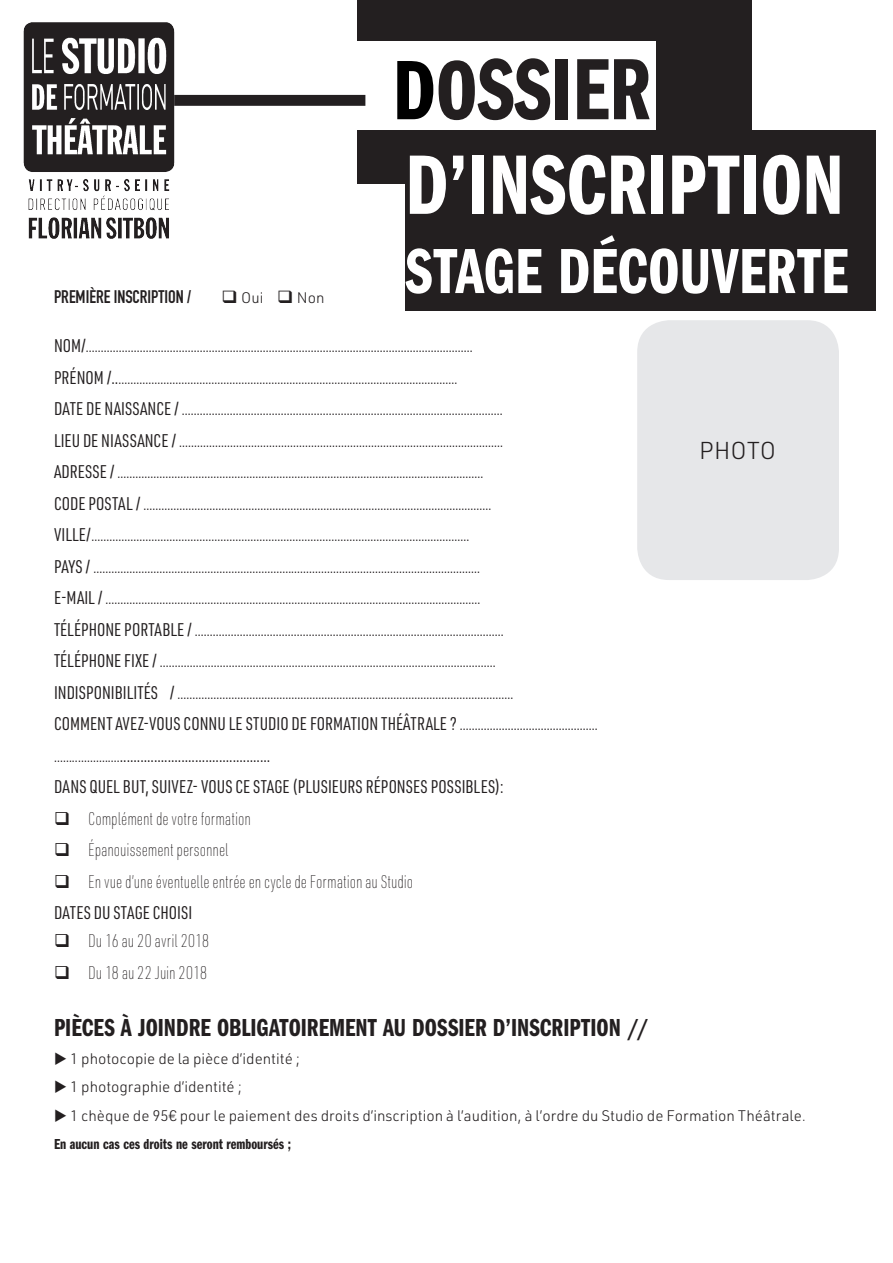
<style>
.page{position:relative;width:893px;height:1263px;background:#fff}
.page>*{position:absolute;margin:0;border:0;box-sizing:border-box;transform-origin:0 0}
.t1{font:90px "Franklin Gothic URW Com Dem";color:#231f20}
.t2{font:87.3px "Franklin Gothic URW Com Dem";color:#fff}
.t3{font:66px "Franklin Gothic URW Com Dem";color:#fff}
.sous_titre{font:25.5px "Franklin Gothic URW Com Dem";color:#231f20}
.gros_corps_de_texte{font:300 24px "URWDIN";color:#231f20}
.Style_de_paragraphe{font:18px/31.5px "URWDIN Cond";letter-spacing:.005em;color:#231f20}
.Style_de_paragraphe-2{font:100 18px "URWDIN Cond";color:#231f20}
.Style_de_paragraphe-3{font:700 18px "DIN Condensed";color:#231f20}
.Style_de_paragraphe-4{font:15px "URWDIN Cond";color:#231f20}
.corps_de_texte{font:300 15px "URWDIN";color:#231f20}
.corps_de_texte-2{font:15px "Franklin Gothic URW Com Dem";color:#231f20}
.Style_de_paragraphe-5{font:300 15px "URWDIN";letter-spacing:.01em;color:#231f20}
.s1{font-size:87.3px;color:#000}
.s2{font-size:87px}
.s3{font-size:18px}
.s4{font-size:15px}
</style>
<div class="page">
<div style="left:358px;top:0;width:394px;height:40px;background:#231f20"></div>
<div style="left:657px;top:27px;width:95px;height:157px;background:#231f20"></div>
<div style="left:358px;top:130px;width:518px;height:54px;background:#231f20"></div>
<div style="left:405px;top:138px;width:471px;height:172px;background:#231f20"></div>
<div style="left:115px;top:95px;width:250px;height:11px;background:#231f20"></div>
<div style="left:637px;top:320px;width:202px;height:260px;background:#e6e7e9;border-radius:32px"></div>
<img style="left:23px;top:22px;width:156px;height:217px">
<p class="t1" style="left:393px;top:27px;width:259px"><span class="s1">D</span><span class="s2">O</span>SSIER</p>
<p class="t2" style="left:405px;top:124px;width:440px">D’INSCRIPTION</p>
<p class="t3" style="left:405px;top:225px;width:444px">STAGE DÉCOUVERTE</p>
<p class="Style_de_paragraphe-3" style="left:54px;top:284px;width:139px">PREMIÈRE INSCRIPTION /</p>
<p class="Style_de_paragraphe-5" style="left:221px;top:288px;width:105px">❑ Oui ❑ Non</p>
<p class="Style_de_paragraphe-4" style="left:54px;top:337px;width:420px"><span class="s3">NOM/</span>.................................................................................................................................</p>
<p class="Style_de_paragraphe-4" style="left:54px;top:369px;width:405px"><span class="s3">PRÉNOM /..</span>.................................................................................................................</p>
<p class="Style_de_paragraphe-4" style="left:54px;top:400px;width:450px"><span class="s3">DATE DE NAISSANCE /</span> ...........................................................................................................</p>
<p class="Style_de_paragraphe-4" style="left:54px;top:432px;width:450px"><span class="s3">LIEU DE NIASSANCE /</span> ............................................................................................................</p>
<p class="Style_de_paragraphe-4" style="left:54px;top:463px;width:431px"><span class="s3">ADRESSE /</span> ..........................................................................................................................</p>
<p class="Style_de_paragraphe-4" style="left:54px;top:495px;width:439px"><span class="s3">CODE POSTAL /</span> ....................................................................................................................</p>
<p class="Style_de_paragraphe-4" style="left:54px;top:526px;width:417px"><span class="s3">VILLE/</span>..............................................................................................................................</p>
<p class="Style_de_paragraphe-4" style="left:54px;top:558px;width:428px"><span class="s3">PAYS /</span> .................................................................................................................................</p>
<p class="Style_de_paragraphe-4" style="left:54px;top:589px;width:428px"><span class="s3">E-MAIL /</span> .............................................................................................................................</p>
<p class="Style_de_paragraphe-4" style="left:54px;top:621px;width:451px"><span class="s3">TÉLÉPHONE PORTABLE /</span> .......................................................................................................</p>
<p class="Style_de_paragraphe-4" style="left:54px;top:652px;width:443px"><span class="s3">TÉLÉPHONE FIXE /</span> ................................................................................................................</p>
<p class="Style_de_paragraphe-4" style="left:54px;top:684px;width:461px"><span class="s3">INDISPONIBILITÉS /</span> ................................................................................................................</p>
<p class="Style_de_paragraphe" style="left:54px;top:708px;width:545px">COMMENT AVEZ-VOUS CONNU LE STUDIO DE FORMATION THÉÂTRALE ? <span class="s4">.............................................. ......................</span>............................................</p>
<p class="Style_de_paragraphe" style="left:54px;top:771px;width:451px">DANS QUEL BUT, SUIVEZ- VOUS CE STAGE (PLUSIEURS RÉPONSES POSSIBLES):</p>
<p class="Style_de_paragraphe-2" style="left:54px;top:807px;width:198px">❑ Complément de votre formation</p>
<p class="Style_de_paragraphe-2" style="left:54px;top:838px;width:176px">❑ Épanouissement personnel</p>
<p class="Style_de_paragraphe-2" style="left:54px;top:870px;width:361px">❑ En vue d’une éventuelle entrée en cycle de Formation au Studio</p>
<p class="Style_de_paragraphe" style="left:54px;top:897px;width:140px">DATES DU STAGE CHOISI</p>
<p class="gros_corps_de_texte" style="left:699px;top:434px;width:78px">PHOTO</p>
<p class="Style_de_paragraphe-2" style="left:54px;top:929px;width:157px">❑ Du 16 au 20 avril 2018</p>
<p class="Style_de_paragraphe-2" style="left:54px;top:961px;width:155px">❑ Du 18 au 22 Juin 2018</p>
<p class="sous_titre" style="left:54px;top:1009px;width:596px">PIÈCES À JOINDRE OBLIGATOIREMENT AU DOSSIER D’INSCRIPTION //</p>
<p class="corps_de_texte" style="left:54px;top:1049px;width:248px">◆ 1 photocopie de la pièce d’identité ;</p>
<p class="corps_de_texte" style="left:54px;top:1077px;width:189px">◆ 1 photographie d’identité ;</p>
<p class="corps_de_texte" style="left:54px;top:1105px;width:753px">◆ 1 chèque de 95€ pour le paiement des droits d’inscription à l’audition, à l’ordre du Studio de Formation Théâtrale.</p>
<p class="corps_de_texte-2" style="left:54px;top:1133px;width:239px">En aucun cas ces droits ne seront remboursés ;</p>
</div>
